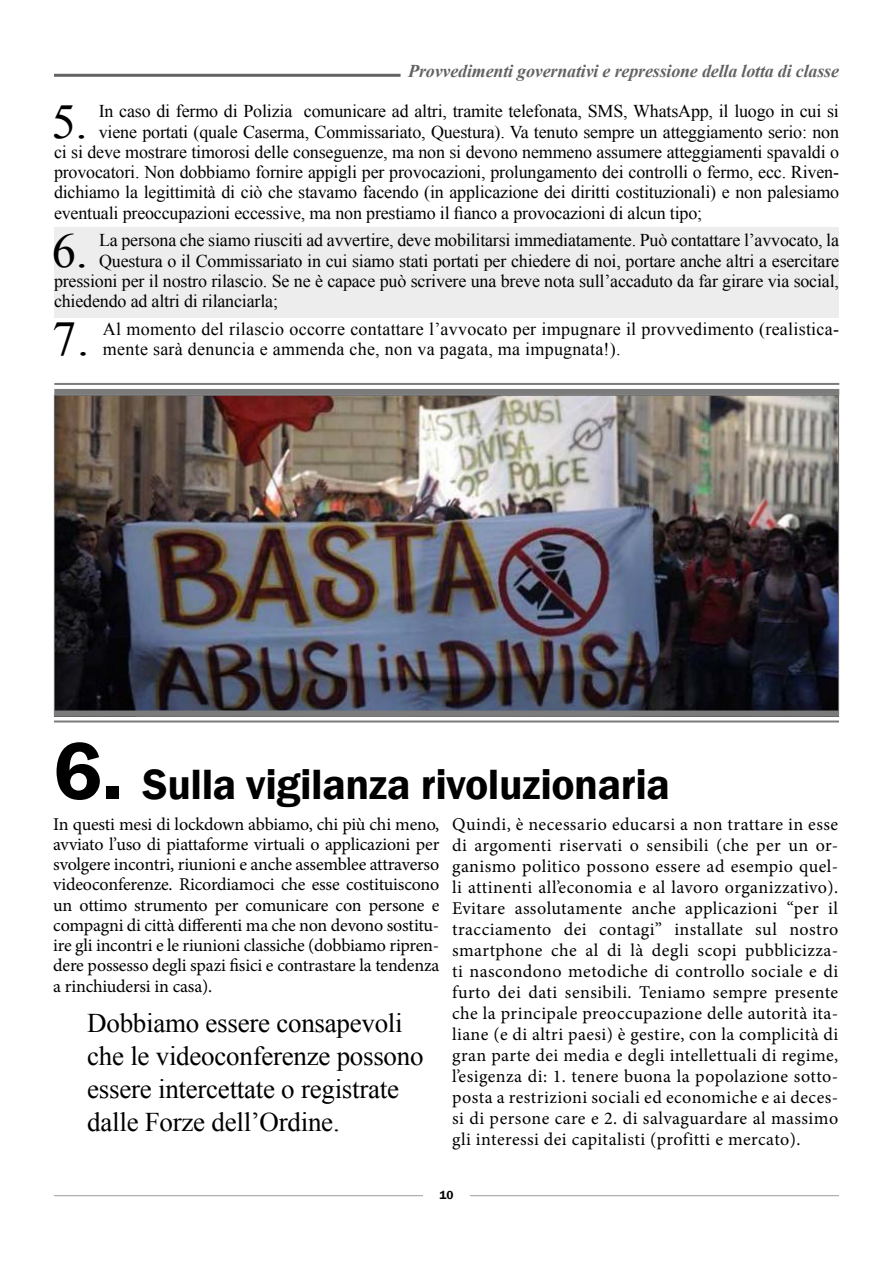
<style>
.page{position:relative;width:893px;height:1263px;background:#fff}
.page>*{position:absolute;margin:0;border:0;box-sizing:border-box;transform-origin:0 0}
.t1{font:48.6px "Times New Roman";color:#000}
.t2{font:600 43.5px "Franklin Gothic";letter-spacing:-.01em;color:#000}
.t3{font:27px/33px "Times New Roman";letter-spacing:-.01em;color:#000}
.t4{font:18px/21px "Minion Pro";color:#000;text-align:justify}
.t5{font:18px "Times New Roman";letter-spacing:-.01em;color:#000}
.t6{font:18px/20.2px "Times New Roman";letter-spacing:.015em;color:#000}
.t7{font:italic 700 18px "Times New Roman";letter-spacing:-.01em;color:#646363}
.t8{font:600 12px "Franklin Gothic";color:#000}
.s1{font-size:84px}
</style>
<div class="page">
<hr style="left:54px;top:1195px;width:785px;height:1px;background:#706f6f">
<hr style="left:54px;top:74px;width:347px;height:3px;background:#646363">
<div style="left:423px;top:1191px;width:47px;height:18px;background:#fff"></div>
<div style="left:54px;top:227px;width:785px;height:91px;background:#ededed"></div>
<img style="left:56px;top:397px;width:781px;height:313px">
<hr style="left:54px;top:383px;width:785px;height:2px;background:#7c7b7b">
<div style="left:54px;top:389px;width:785px;height:6px;background:#7c7b7b"></div>
<div style="left:54px;top:710px;width:785px;height:6px;background:#7c7b7b"></div>
<hr style="left:54px;top:720px;width:785px;height:2px;background:#7c7b7b">
<p class="t7" style="left:408px;top:58px;width:432px">Provvedimenti governativi e repressione della lotta di classe</p>
<h1 class="t1" style="left:52px;top:89px;width:37px">5.</h1>
<p class="t5" style="left:99px;top:99px;width:742px">In caso di fermo di Polizia comunicare ad altri, tramite telefonata, SMS, WhatsApp, il luogo in cui si</p>
<p class="t5" style="left:99px;top:119px;width:742px">viene portati (quale Caserma, Commissariato, Questura). Va tenuto sempre un atteggiamento serio: non</p>
<p class="t5" style="left:54px;top:140px;width:787px">ci si deve mostrare timorosi delle conseguenze, ma non si devono nemmeno assumere atteggiamenti spavaldi o</p>
<p class="t5" style="left:54px;top:160px;width:787px">provocatori. Non dobbiamo fornire appigli per provocazioni, prolungamento dei controlli o fermo, ecc. Riven-</p>
<p class="t5" style="left:54px;top:180px;width:787px">dichiamo la legittimità di ciò che stavamo facendo (in applicazione dei diritti costituzionali) e non palesiamo</p>
<p class="t5" style="left:54px;top:200px;width:650px">eventuali preoccupazioni eccessive, ma non prestiamo il fianco a provocazioni di alcun tipo;</p>
<h1 class="t1" style="left:52px;top:218px;width:37px">6.</h1>
<p class="t5" style="left:99px;top:228px;width:742px">La persona che siamo riusciti ad avvertire, deve mobilitarsi immediatamente. Può contattare l’avvocato, la</p>
<p class="t5" style="left:99px;top:248px;width:742px">Questura o il Commissariato in cui siamo stati portati per chiedere di noi, portare anche altri a esercitare</p>
<p class="t5" style="left:54px;top:269px;width:787px">pressioni per il nostro rilascio. Se ne è capace può scrivere una breve nota sull’accaduto da far girare via social,</p>
<p class="t5" style="left:54px;top:289px;width:226px">chiedendo ad altri di rilanciarla;</p>
<h1 class="t1" style="left:52px;top:306px;width:39px">7.</h1>
<p class="t6" style="left:103px;top:318px;width:738px">Al momento del rilascio occorre contattare l’avvocato per impugnare il provvedimento (realistica&shy;mente sarà denuncia e ammenda che, non va pagata, ma impugnata!).</p>
<h2 class="t2" style="left:53px;top:758px;width:618px"><span class="s1">6.</span> Sulla vigilanza rivoluzionaria</h2>
<p class="t4" style="left:53px;top:814px;width:388px;line-height:20.2px">In questi mesi di lockdown abbiamo, chi più chi meno, avviato l’uso di piattaforme virtuali o applicazioni per svolgere incontri, riunioni e anche assemblee attraverso videoconferenze. Ricordiamoci che esse costituiscono un ottimo strumento per comunicare con persone e compagni di città differenti ma che non devono sostitu&shy;ire gli incontri e le riunioni classiche (dobbiamo ripren&shy;dere possesso degli spazi fisici e contrastare la tendenza a rinchiudersi in casa).</p>
<h3 class="t3" style="left:87px;top:1006px;width:338px">Dobbiamo essere consapevoli che le videoconferenze possono essere intercettate o registrate dalle Forze dell’Ordine.</h3>
<p class="t4" style="left:452px;top:813px;width:388px">Quindi, è necessario educarsi a non trattare in esse di argomenti riservati o sensibili (che per un or&shy;ganismo politico possono essere ad esempio quel&shy;li attinenti all’economia e al lavoro organizzativo).<br>Evitare assolutamente anche applicazioni “per il tracciamento dei contagi” installate sul nostro smartphone che al di là degli scopi pubblicizza&shy;ti nascondono metodiche di controllo sociale e di furto dei dati sensibili. Teniamo sempre presente che la principale preoccupazione delle autorità ita&shy;liane (e di altri paesi) è gestire, con la complicità di gran parte dei media e degli intellettuali di regime, l’esigenza di: 1. tenere buona la popolazione sotto&shy;posta a restrizioni sociali ed economiche e ai deces&shy;si di persone care e 2. di salvaguardare al massimo gli interessi dei capitalisti (profitti e mercato).</p>
<p class="t8" style="left:439px;top:1188px;width:15px">10</p>
</div>
